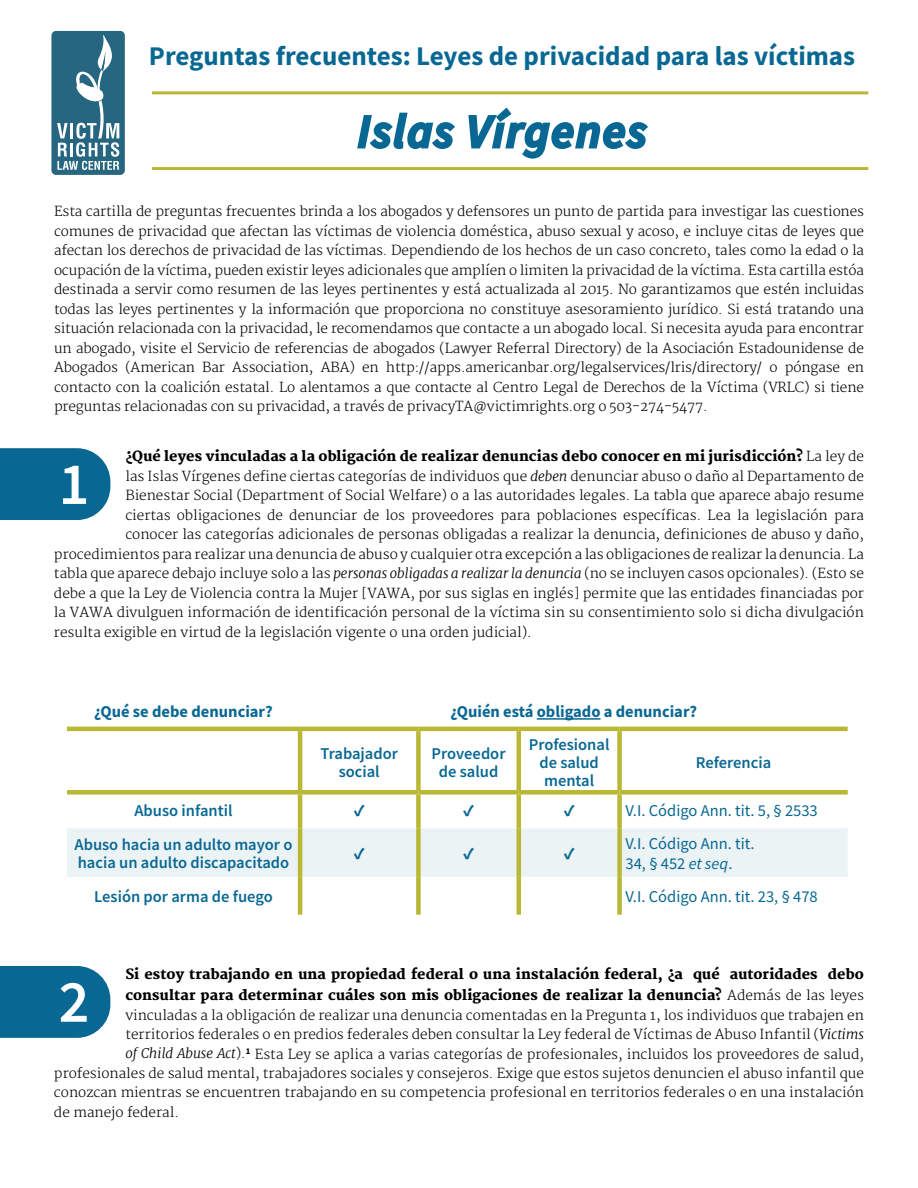
<style>
.page{position:relative;width:918px;height:1188px;background:#fff}
.page>*{position:absolute;margin:0;border:0;box-sizing:border-box;transform-origin:0 0}
.t1{font:italic 600 46.5px "Source Sans Pro";letter-spacing:.04em;color:#086893}
.t2{font:700 27px "Source Sans Pro";color:#086893}
.t3{font:600 16.5px/18px "Source Sans Pro";color:#086893;text-align:center}
.t4{font:16.5px/19.5px "Source Sans Pro";color:#086893}
.t5{font:700 16.5px "Source Sans Pro";color:#086893}
.t6{font:900 16.5px "Source Sans Pro";color:#086893}
.t7{font:800 13.8px/21px "Merriweather";letter-spacing:.01em;color:#000}
.t8{font:300 13.5px/19.5px "Merriweather";color:#000;text-align:justify}
.s1{font-weight:300;font-size:13.5px}
.s2{font-style:italic}
</style>
<div class="page">
<svg style="left:0;top:448px;width:110px;height:72px;background:#23789e"></svg>
<div style="left:67px;top:828px;width:781px;height:49px;background:#ecf3f5"></div>
<hr style="left:67px;top:727px;width:233px;height:4px;background:#b9b834">
<hr style="left:300px;top:727px;width:118px;height:4px;background:#b9b834">
<hr style="left:418px;top:727px;width:101px;height:4px;background:#b9b834">
<hr style="left:519px;top:727px;width:101px;height:4px;background:#b9b834">
<hr style="left:620px;top:727px;width:228px;height:4px;background:#b9b834">
<hr style="left:298px;top:731px;width:4px;height:59px;background:#b9b834">
<hr style="left:298px;top:795px;width:4px;height:33px;background:#b9b834">
<hr style="left:298px;top:828px;width:4px;height:49px;background:#b9b834">
<hr style="left:298px;top:877px;width:4px;height:38px;background:#b9b834">
<div style="left:67px;top:790px;width:233px;height:5px;background:#b9b834"></div>
<div style="left:300px;top:790px;width:118px;height:5px;background:#b9b834"></div>
<div style="left:418px;top:790px;width:101px;height:5px;background:#b9b834"></div>
<div style="left:519px;top:790px;width:101px;height:5px;background:#b9b834"></div>
<div style="left:620px;top:790px;width:228px;height:5px;background:#b9b834"></div>
<div style="left:416px;top:731px;width:5px;height:59px;background:#b9b834"></div>
<div style="left:416px;top:795px;width:5px;height:33px;background:#b9b834"></div>
<div style="left:416px;top:828px;width:5px;height:49px;background:#b9b834"></div>
<div style="left:416px;top:877px;width:5px;height:38px;background:#b9b834"></div>
<hr style="left:517px;top:731px;width:4px;height:59px;background:#b9b834">
<hr style="left:517px;top:795px;width:4px;height:33px;background:#b9b834">
<hr style="left:517px;top:828px;width:4px;height:49px;background:#b9b834">
<hr style="left:517px;top:877px;width:4px;height:38px;background:#b9b834">
<div style="left:617px;top:731px;width:5px;height:59px;background:#b9b834"></div>
<div style="left:617px;top:795px;width:5px;height:33px;background:#b9b834"></div>
<div style="left:617px;top:828px;width:5px;height:49px;background:#b9b834"></div>
<div style="left:617px;top:877px;width:5px;height:38px;background:#b9b834"></div>
<hr style="left:537px;top:718px;width:64px;height:2px;background:#086893">
<hr style="left:152px;top:167px;width:716px;height:3px;background:#b9b834">
<hr style="left:152px;top:91px;width:716px;height:3px;background:#b9b834">
<svg style="left:357px;top:112px;width:98px;height:37px"></svg>
<svg style="left:468px;top:107px;width:180px;height:52px"></svg>
<div style="left:51px;top:31px;width:74px;height:144px;background:#276681;border-radius:5px"></div>
<svg style="left:57px;top:34px;width:62px;height:136px"></svg>
<svg style="left:0;top:966px;width:110px;height:72px;background:#25799f"></svg>
<p class="t2" style="left:149px;top:38px;width:708px">Preguntas frecuentes: Leyes de privacidad para las víctimas</p>
<p class="t1" style="left:358px;top:101px;width:291px">Islas Vírgenes</p>
<p class="t8" style="left:54px;top:202px;width:812px">Esta cartilla de preguntas frecuentes brinda a los abogados y defensores un punto de partida para investigar las cuestiones comunes de privacidad que afectan las víctimas de violencia doméstica, abuso sexual y acoso, e incluye citas de leyes que afectan los derechos de privacidad de las víctimas. Dependiendo de los hechos de un caso concreto, tales como la edad o la ocupación de la víctima, pueden existir leyes adicionales que amplíen o limiten la privacidad de la víctima. Esta cartilla estóa destinada a servir como resumen de las leyes pertinentes y está actualizada al 2015. No garantizamos que estén incluidas todas las leyes pertinentes y la información que proporciona no constituye asesoramiento jurídico. Si está tratando una situación relacionada con la privacidad, le recomendamos que contacte a un abogado local. Si necesita ayuda para encontrar un abogado, visite el Servicio de referencias de abogados (Lawyer Referral Directory) de la Asociación Estadounidense de Abogados (American Bar Association, ABA) en http://apps.americanbar.org/legalservices/lris/directory/ o póngase en contacto con la coalición estatal. Lo alentamos a que contacte al Centro Legal de Derechos de la Víctima (VRLC) si tiene preguntas relacionadas con su privacidad, a través de privacyTA@victimrights.org o 503-274-5477.</p>
<p class="t7" style="left:125px;top:446px;width:740px">¿Qué leyes vinculadas a la obligación de realizar denuncias debo conocer en mi jurisdicción? <span class="s1">La ley de</span></p>
<p class="t8" style="left:125px;top:467px;width:740px">las Islas Vírgenes define ciertas categorías de individuos que <span class="s2">deben</span> denunciar abuso o daño al Departamento de</p>
<p class="t8" style="left:125px;top:486px;width:740px">Bienestar Social (Department of Social Welfare) o a las autoridades legales. La tabla que aparece abajo resume</p>
<p class="t8" style="left:125px;top:506px;width:740px">ciertas obligaciones de denunciar de los proveedores para poblaciones específicas. Lea la legislación para</p>
<p class="t8" style="left:125px;top:525px;width:740px">conocer las categorías adicionales de personas obligadas a realizar la denuncia, definiciones de abuso y daño,</p>
<p class="t8" style="left:54px;top:545px;width:811px">procedimientos para realizar una denuncia de abuso y cualquier otra excepción a las obligaciones de realizar la denuncia. La</p>
<p class="t8" style="left:54px;top:564px;width:812px">tabla que aparece debajo incluye solo a las <span class="s2">personas obligadas a realizar la denuncia</span> (no se incluyen casos opcionales). (Esto se</p>
<p class="t8" style="left:54px;top:584px;width:811px">debe a que la Ley de Violencia contra la Mujer [VAWA, por sus siglas en inglés] permite que las entidades financiadas por</p>
<p class="t8" style="left:54px;top:603px;width:811px">la VAWA divulguen información de identificación personal de la víctima sin su consentimiento solo si dicha divulgación</p>
<p class="t8" style="left:54px;top:623px;width:479px">resulta exigible en virtud de la legislación vigente o una orden judicial).</p>
<p class="t5" style="left:94px;top:701px;width:180px">¿Qué se debe denunciar?</p>
<p class="t5" style="left:451px;top:701px;width:248px">¿Quién está obligado a denunciar?</p>
<p class="t3" style="left:320px;top:744px;width:79px">Trabajador social</p>
<p class="t3" style="left:432px;top:744px;width:75px">Proveedor de salud</p>
<p class="t3" style="left:529px;top:735px;width:82px">Profesional de salud mental</p>
<p class="t3" style="left:696px;top:753px;width:77px">Referencia</p>
<p class="t3" style="left:134px;top:802px;width:100px">Abuso infantil</p>
<p class="t6" style="left:354px;top:800px;width:12px">✓</p>
<p class="t6" style="left:463px;top:800px;width:12px">✓</p>
<p class="t6" style="left:564px;top:800px;width:12px">✓</p>
<p class="t4" style="left:626px;top:801px;width:194px">V.I. Código Ann. tit. 5, § 2533</p>
<p class="t3" style="left:75px;top:835px;width:219px;text-align:left">Abuso hacia un adulto mayor o hacia un adulto discapacitado</p>
<p class="t6" style="left:354px;top:842px;width:12px">✓</p>
<p class="t6" style="left:463px;top:842px;width:12px">✓</p>
<p class="t6" style="left:564px;top:842px;width:12px">✓</p>
<p class="t4" style="left:626px;top:834px;width:131px">V.I. Código Ann. tit.<br>34, § 452 <span class="s2">et seq</span>.</p>
<p class="t3" style="left:94px;top:887px;width:180px">Lesión por arma de fuego</p>
<p class="t4" style="left:626px;top:887px;width:194px">V.I. Código Ann. tit. 23, § 478</p>
<p class="t7" style="left:125px;top:964px;width:740px">Si estoy trabajando en una propiedad federal o una instalación federal, ¿a qué autoridades debo consultar para determinar cuáles son mis obligaciones de realizar la denuncia? <span class="s1">Además de las leyes</span></p>
<p class="t8" style="left:125px;top:1006px;width:740px">vinculadas a la obligación de realizar una denuncia comentadas en la Pregunta 1, los individuos que trabajen en</p>
<p class="t8" style="left:125px;top:1025px;width:740px">territorios federales o en predios federales deben consultar la Ley federal de Víctimas de Abuso Infantil (<span class="s2">Victims</span></p>
<p class="t8" style="left:125px;top:1045px;width:740px"><span class="s2">of Child Abuse Act</span>).<sup>1</sup> Esta Ley se aplica a varias categorías de profesionales, incluidos los proveedores de salud,</p>
<p class="t8" style="left:54px;top:1064px;width:811px">profesionales de salud mental, trabajadores sociales y consejeros. Exige que estos sujetos denuncien el abuso infantil que</p>
<p class="t8" style="left:54px;top:1084px;width:811px">conozcan mientras se encuentren trabajando en su competencia profesional en territorios federales o en una instalación</p>
<p class="t8" style="left:54px;top:1103px;width:127px">de manejo federal.</p>
</div>
